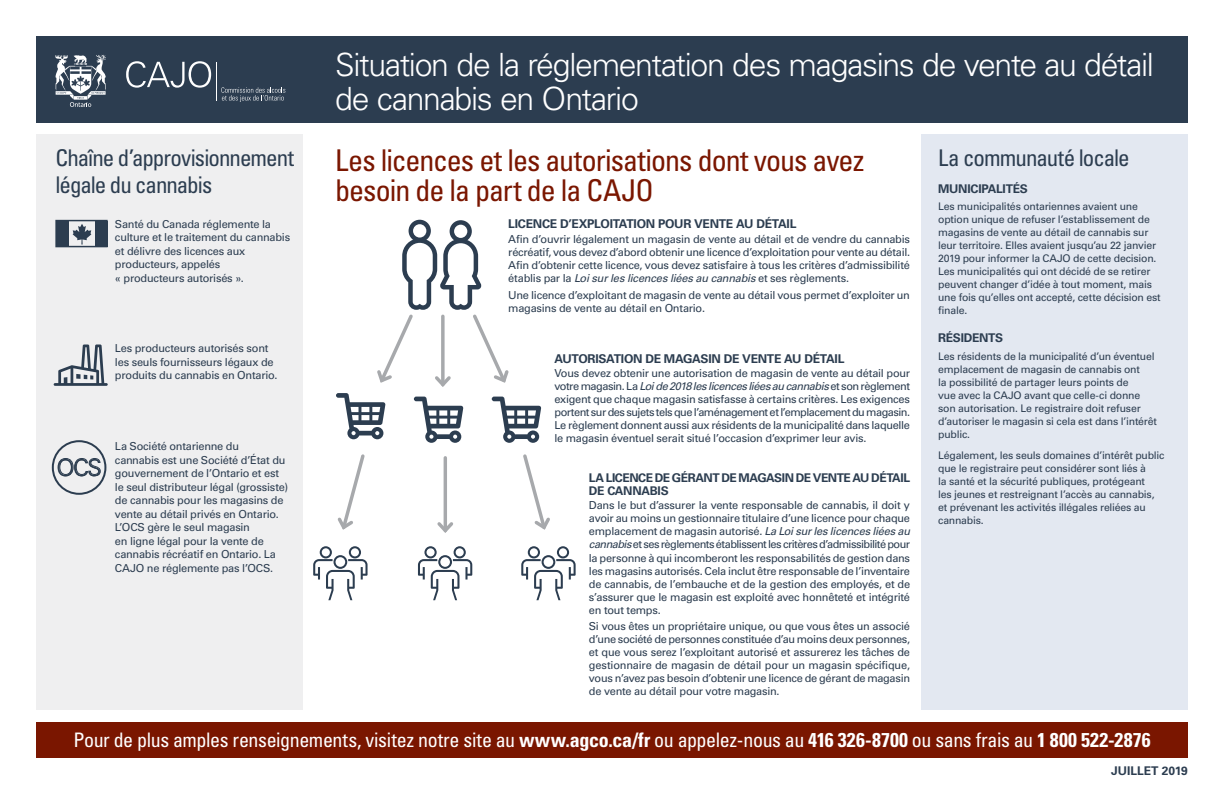
<style>
.page{position:relative;width:1224px;height:792px;background:#fff}
.page>*{position:absolute;margin:0;border:0;box-sizing:border-box;transform-origin:0 0}
.t1{font:300 32px/34px "Univers LT Std";letter-spacing:-.04em;color:#fff}
.t2{font:condensed 30px/30px "Univers LT Std";letter-spacing:-.035em;color:#7a1600}
.t3{font:300 23.1px "Univers LT Std";color:#2c3d50}
.t4{font:condensed 23px/27px "Univers LT Std";letter-spacing:-.04em;color:#2c3d50}
.t5{font:condensed 20px "Univers LT Std";letter-spacing:-.02em;color:#fff}
.t6{font:700 12.1px "Univers LT Std";letter-spacing:-.025em;color:#2c3d50}
.t7{font:700 12px/13px "Univers LT Std";letter-spacing:-.03em;color:#2c3d50}
.t8{font:700 12px "Univers LT Std";color:#2c3d50}
.t9{font:11px/13px "Univers LT Std";letter-spacing:-.02em;color:#2c3d50;text-align:justify}
.t10{font:10.5px/13px "Univers LT Std";letter-spacing:-.02em;color:#2c3d50}
.s1{font-style:italic}
.s2{font-weight:700}
</style>
<div class="page">
<div style="left:36px;top:36px;width:1152px;height:86px;background:#2c3d50"></div>
<svg style="left:126px;top:61px;width:85px;height:27px"></svg>
<svg style="left:221px;top:87px;width:64px;height:15px"></svg>
<hr style="left:216px;top:62px;width:1px;height:39px;background:#fff">
<svg style="left:55px;top:55px;width:51px;height:52px"></svg>
<div style="left:36px;top:722px;width:1152px;height:36px;background:#7a1600"></div>
<div style="left:36px;top:134px;width:266px;height:576px;background:#efeff0"></div>
<div style="left:922px;top:134px;width:266px;height:576px;background:#e3e8f1"></div>
<svg style="left:523px;top:454px;width:27px;height:76px"></svg>
<svg style="left:337px;top:454px;width:28px;height:76px"></svg>
<hr style="left:444px;top:458px;width:3px;height:73px;background:#a7a9ac">
<svg style="left:437px;top:519px;width:16px;height:14px"></svg>
<svg style="left:336px;top:220px;width:205px;height:223px"></svg>
<svg style="left:54px;top:345px;width:54px;height:41px"></svg>
<div style="left:52px;top:440px;width:54px;height:55px;border:2px solid #2c3d50;border-radius:50%"></div>
<svg style="left:58px;top:458px;width:43px;height:18px"></svg>
<div style="left:56px;top:221px;width:51px;height:26px;background:#2c3d50"></div>
<div style="left:69px;top:221px;width:25px;height:26px;background:#efeff0"></div>
<svg style="left:73px;top:224px;width:18px;height:20px"></svg>
<div style="left:55px;top:220px;width:53px;height:27px;border:2px solid #2c3d50"></div>
<svg style="left:313px;top:546px;width:55px;height:54px"></svg>
<svg style="left:418px;top:546px;width:54px;height:54px"></svg>
<svg style="left:521px;top:546px;width:55px;height:54px"></svg>
<h1 class="t1" style="left:335px;top:47px;width:820px">Situation de la réglementation des magasins de vente au détail de cannabis en Ontario</h1>
<h3 class="t4" style="left:55px;top:144px;width:240px">Chaîne d’approvisionnement légale du cannabis</h3>
<h2 class="t2" style="left:335px;top:145px;width:531px">Les licences et les autorisations dont vous avez besoin de la part de la CAJO</h2>
<p class="t6" style="left:508px;top:217px;width:290px">LICENCE D’EXPLOITATION POUR VENTE AU DÉTAIL</p>
<p class="t9" style="left:508px;top:233px;width:403px">Afin d’ouvrir légalement un magasin de vente au détail et de vendre du cannabis récréatif, vous devez d’abord obtenir une licence d’exploitation pour vente au détail.<br>Afin d’obtenir cette licence, vous devez satisfaire à tous les critères d’admissibilité établis par la <span class="s1">Loi sur les licences liées au cannabis</span> et ses règlements.</p>
<p class="t9" style="left:508px;top:289px;width:403px">Une licence d’exploitant de magasin de vente au détail vous permet d’exploiter un magasins de vente au détail en Ontario.</p>
<p class="t6" style="left:554px;top:351px;width:292px">AUTORISATION DE MAGASIN DE VENTE AU DÉTAIL</p>
<p class="t9" style="left:554px;top:367px;width:357px">Vous devez obtenir une autorisation de magasin de vente au détail pour votre magasin. La <span class="s1">Loi de 2018 les licences liées au cannabis</span> et son règlement exigent que chaque magasin satisfasse à certains critères. Les exigences portent sur des sujets tels que l’aménagement et l’emplacement du magasin.<br>Le règlement donnent aussi aux résidents de la municipalité dans laquelle le magasin éventuel serait situé l’occasion d’exprimer leur avis.</p>
<p class="t7" style="left:589px;top:471px;width:323px">LA LICENCE DE GÉRANT DE MAGASIN DE VENTE AU DÉTAIL<br>DE CANNABIS</p>
<p class="t9" style="left:589px;top:499px;width:323px">Dans le but d’assurer la vente responsable de cannabis, il doit y avoir au moins un gestionnaire titulaire d’une licence pour chaque emplacement de magasin autorisé. <span class="s1">La Loi sur les licences liées au cannabis</span> et ses règlements établissent les critères d’admissibilité pour la personne à qui incomberont les responsabilités de gestion dans les magasins autorisés. Cela inclut être responsable de l’inventaire de cannabis, de l’embauche et de la gestion des employés, et de s’assurer que le magasin est exploité avec honnêteté et intégrité en tout temps.</p>
<p class="t9" style="left:589px;top:620px;width:323px">Si vous êtes un propriétaire unique, ou que vous êtes un associé d’une société de personnes constituée d’au moins deux personnes, et que vous serez l’exploitant autorisé et assurerez les tâches de gestionnaire de magasin de détail pour un magasin spécifique, vous n’avez pas besoin d’obtenir une licence de gérant de magasin de vente au détail pour votre magasin.</p>
<p class="t9" style="left:115px;top:217px;width:177px;line-height:13.5px;text-align:left">Santé du Canada réglemente la culture et le traitement du cannabis et délivre des licences aux producteurs, appelés<br>« producteurs autorisés ».</p>
<p class="t9" style="left:115px;top:342px;width:164px;line-height:13.5px;text-align:left">Les producteurs autorisés sont les seuls fournisseurs légaux de produits du cannabis en Ontario.</p>
<p class="t9" style="left:115px;top:440px;width:175px;line-height:13.5px;text-align:left">La Société ontarienne du<br>cannabis est une Société d’État du gouvernement de l’Ontario et est le seul distributeur légal (grossiste) de cannabis pour les magasins de vente au détail privés en Ontario.<br>L’OCS gère le seul magasin<br>en ligne légal pour la vente de cannabis récréatif en Ontario. La<br>CAJO ne réglemente pas l’OCS.</p>
<h3 class="t3" style="left:57px;top:453px;width:46px">OCS</h3>
<h3 class="t4" style="left:938px;top:144px;width:193px">La communauté locale</h3>
<p class="t7" style="left:938px;top:182px;width:91px">MUNICIPALITÉS</p>
<p class="t10" style="left:938px;top:199px;width:224px">Les municipalités ontariennes avaient une option unique de refuser l’establissement de magasins de vente au détail de cannabis sur leur territoire. Elles avaient jusqu’au 22 janvier 2019 pour informer la CAJO de cette decision.<br>Les municipalités qui ont décidé de se retirer peuvent changer d’idée à tout moment, mais une fois qu’elles ont accepté, cette décision est finale.</p>
<p class="t7" style="left:938px;top:331px;width:67px">RÉSIDENTS</p>
<p class="t10" style="left:938px;top:350px;width:220px">Les résidents de la municipalité d’un éventuel emplacement de magasin de cannabis ont<br>la possibilité de partager leurs points de<br>vue avec la CAJO avant que celle-ci donne son autorisation. Le registraire doit refuser d’autoriser le magasin si cela est dans l’intérêt public.</p>
<p class="t10" style="left:938px;top:449px;width:228px">Légalement, les seuls domaines d’intérêt public que le registraire peut considérer sont liés à<br>la santé et la sécurité publiques, protégeant<br>les jeunes et restreignant l’accès au cannabis, et prévenant les activités illégales reliées au cannabis.</p>
<h3 class="t5" style="left:73px;top:727px;width:1079px">Pour de plus amples renseignements, visitez notre site au <span class="s2">www.agco.ca/fr</span> ou appelez-nous au <span class="s2">416 326-8700</span> ou sans frais au <span class="s2">1 800 522-2876</span></h3>
<p class="t8" style="left:1111px;top:763px;width:78px">JUILLET 2019</p>
</div>
